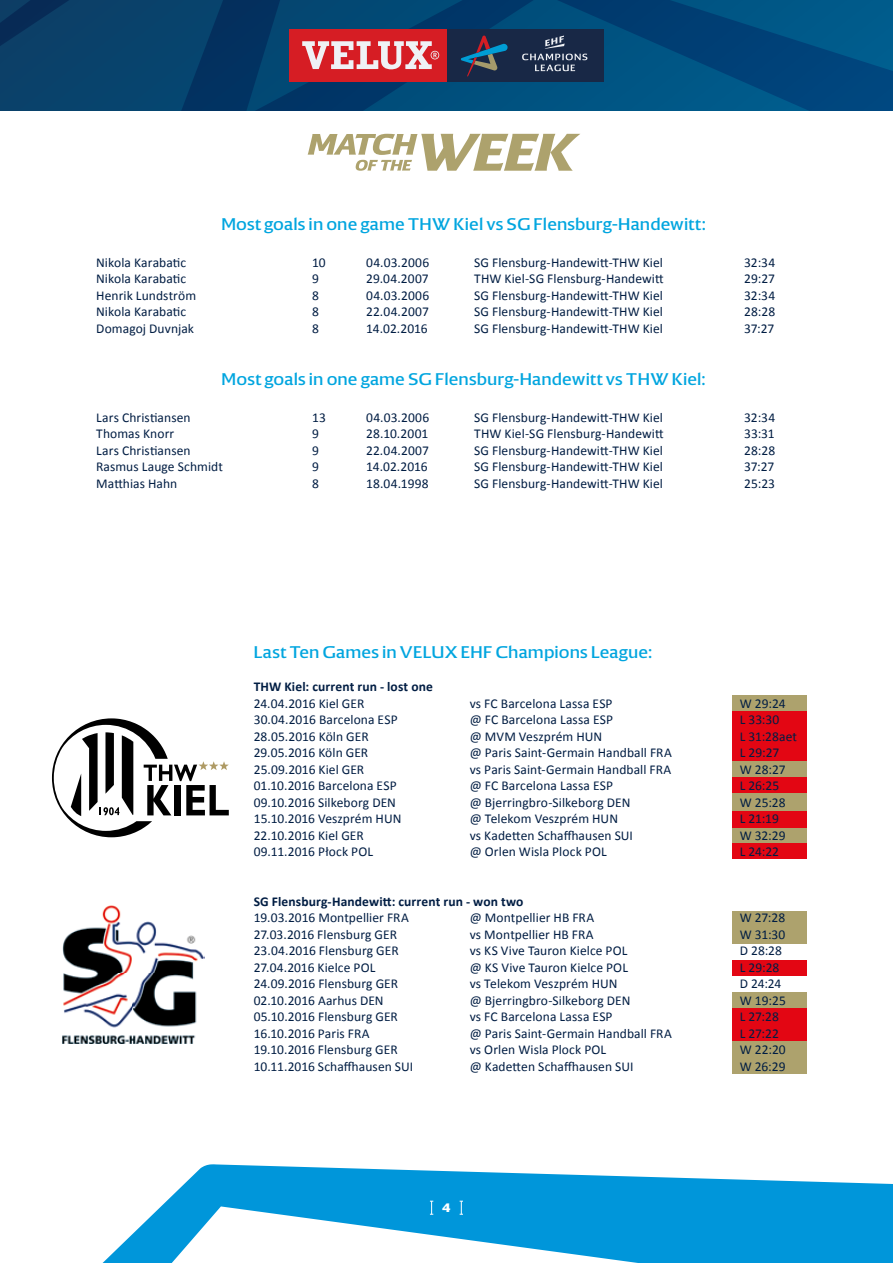
<style>
.page{position:relative;width:893px;height:1263px;background:#fff}
.page>*{position:absolute;margin:0;border:0;box-sizing:border-box;transform-origin:0 0}
.t1{font:16.5px "EHF";letter-spacing:.005em;color:#00a5df}
.t2{font:13.5px "Calibri";letter-spacing:.005em;color:#001d43}
.t3{font:700 13.5px "Calibri";letter-spacing:.01em;color:#001d43}
.t4{font:800 12px "EHF";color:#fff}
</style>
<div class="page">
<svg style="left:102px;top:1164px;width:791px;height:99px;fill:#0096da"></svg>
<svg style="left:430px;top:1201px;width:3px;height:14px"></svg>
<svg style="left:460px;top:1201px;width:3px;height:14px"></svg>
<svg style="left:0;top:0;width:893px;height:111px;background:#024574"></svg>
<div style="left:446px;top:29px;width:158px;height:53px;background:#182846"></div>
<svg style="left:461px;top:35px;width:47px;height:42px"></svg>
<div style="left:289px;top:29px;width:157px;height:53px;background:#d61d24"></div>
<svg style="left:302px;top:41px;width:137px;height:28px"></svg>
<svg style="left:522px;top:36px;width:65px;height:35px"></svg>
<div style="left:732px;top:776px;width:74px;height:17px;background:#e30613"></div>
<div style="left:732px;top:810px;width:74px;height:18px;background:#e30613"></div>
<div style="left:732px;top:828px;width:74px;height:16px;background:#ada26d"></div>
<div style="left:732px;top:1007px;width:74px;height:34px;background:#e30613"></div>
<div style="left:732px;top:1041px;width:74px;height:33px;background:#ada26d"></div>
<div style="left:732px;top:993px;width:74px;height:15px;background:#ada26d"></div>
<div style="left:732px;top:793px;width:74px;height:17px;background:#ada26d"></div>
<div style="left:732px;top:710px;width:74px;height:51px;background:#e30613"></div>
<div style="left:732px;top:961px;width:74px;height:15px;background:#e30613"></div>
<div style="left:732px;top:844px;width:74px;height:15px;background:#e30613"></div>
<div style="left:732px;top:761px;width:74px;height:15px;background:#ada26d"></div>
<div style="left:732px;top:695px;width:74px;height:15px;background:#ada26d"></div>
<div style="left:732px;top:911px;width:74px;height:32px;background:#ada26d"></div>
<svg style="left:308px;top:134px;width:272px;height:37px"></svg>
<img style="left:62px;top:905px;width:143px;height:138px">
<svg style="left:52px;top:718px;width:177px;height:119px"></svg>
<p class="t1" style="left:221px;top:215px;width:486px">Most goals in one game THW Kiel vs SG Flensburg-Handewitt:</p>
<p class="t2" style="left:96px;top:254px;width:92px">Nikola Karabatic</p>
<p class="t2" style="left:312px;top:254px;width:15px">10</p>
<p class="t2" style="left:366px;top:254px;width:65px">04.03.2006</p>
<p class="t2" style="left:474px;top:254px;width:190px">SG Flensburg-Handewitt-THW Kiel</p>
<p class="t2" style="left:744px;top:254px;width:32px">32:34</p>
<p class="t2" style="left:96px;top:270px;width:92px">Nikola Karabatic</p>
<p class="t2" style="left:312px;top:270px;width:8px">9</p>
<p class="t2" style="left:366px;top:270px;width:64px">29.04.2007</p>
<p class="t2" style="left:474px;top:270px;width:191px">THW Kiel-SG Flensburg-Handewitt</p>
<p class="t2" style="left:744px;top:270px;width:32px">29:27</p>
<p class="t2" style="left:96px;top:287px;width:101px">Henrik Lundström</p>
<p class="t2" style="left:312px;top:287px;width:8px">8</p>
<p class="t2" style="left:366px;top:287px;width:65px">04.03.2006</p>
<p class="t2" style="left:474px;top:287px;width:190px">SG Flensburg-Handewitt-THW Kiel</p>
<p class="t2" style="left:744px;top:287px;width:32px">32:34</p>
<p class="t2" style="left:96px;top:303px;width:92px">Nikola Karabatic</p>
<p class="t2" style="left:312px;top:303px;width:8px">8</p>
<p class="t2" style="left:366px;top:303px;width:64px">22.04.2007</p>
<p class="t2" style="left:474px;top:303px;width:190px">SG Flensburg-Handewitt-THW Kiel</p>
<p class="t2" style="left:744px;top:303px;width:32px">28:28</p>
<p class="t2" style="left:96px;top:320px;width:99px">Domagoj Duvnjak</p>
<p class="t2" style="left:312px;top:320px;width:8px">8</p>
<p class="t2" style="left:366px;top:320px;width:63px">14.02.2016</p>
<p class="t2" style="left:474px;top:320px;width:190px">SG Flensburg-Handewitt-THW Kiel</p>
<p class="t2" style="left:744px;top:320px;width:32px">37:27</p>
<p class="t1" style="left:222px;top:370px;width:486px">Most goals in one game SG Flensburg-Handewitt vs THW Kiel:</p>
<p class="t2" style="left:96px;top:409px;width:96px">Lars Christiansen</p>
<p class="t2" style="left:312px;top:409px;width:15px">13</p>
<p class="t2" style="left:366px;top:409px;width:65px">04.03.2006</p>
<p class="t2" style="left:474px;top:409px;width:190px">SG Flensburg-Handewitt-THW Kiel</p>
<p class="t2" style="left:744px;top:409px;width:32px">32:34</p>
<p class="t2" style="left:96px;top:425px;width:80px">Thomas Knorr</p>
<p class="t2" style="left:312px;top:425px;width:8px">9</p>
<p class="t2" style="left:366px;top:425px;width:64px">28.10.2001</p>
<p class="t2" style="left:474px;top:425px;width:191px">THW Kiel-SG Flensburg-Handewitt</p>
<p class="t2" style="left:744px;top:425px;width:32px">33:31</p>
<p class="t2" style="left:96px;top:442px;width:96px">Lars Christiansen</p>
<p class="t2" style="left:312px;top:442px;width:8px">9</p>
<p class="t2" style="left:366px;top:442px;width:64px">22.04.2007</p>
<p class="t2" style="left:474px;top:442px;width:190px">SG Flensburg-Handewitt-THW Kiel</p>
<p class="t2" style="left:744px;top:442px;width:32px">28:28</p>
<p class="t2" style="left:96px;top:458px;width:128px">Rasmus Lauge Schmidt</p>
<p class="t2" style="left:312px;top:458px;width:8px">9</p>
<p class="t2" style="left:366px;top:458px;width:63px">14.02.2016</p>
<p class="t2" style="left:474px;top:458px;width:190px">SG Flensburg-Handewitt-THW Kiel</p>
<p class="t2" style="left:744px;top:458px;width:32px">37:27</p>
<p class="t2" style="left:96px;top:475px;width:83px">Matthias Hahn</p>
<p class="t2" style="left:312px;top:475px;width:8px">8</p>
<p class="t2" style="left:366px;top:475px;width:64px">18.04.1998</p>
<p class="t2" style="left:474px;top:475px;width:190px">SG Flensburg-Handewitt-THW Kiel</p>
<p class="t2" style="left:744px;top:475px;width:32px">25:23</p>
<p class="t1" style="left:254px;top:643px;width:400px">Last Ten Games in VELUX EHF Champions League:</p>
<p class="t3" style="left:254px;top:678px;width:181px">THW Kiel: current run - lost one</p>
<p class="t2" style="left:254px;top:695px;width:112px">24.04.2016 Kiel GER</p>
<p class="t2" style="left:470px;top:695px;width:144px">vs FC Barcelona Lassa ESP</p>
<p class="t2" style="left:740px;top:695px;width:47px">W 29:24</p>
<p class="t2" style="left:254px;top:711px;width:145px">30.04.2016 Barcelona ESP</p>
<p class="t2" style="left:470px;top:711px;width:145px">@ FC Barcelona Lassa ESP</p>
<p class="t2" style="left:740px;top:711px;width:41px">L 33:30</p>
<p class="t2" style="left:254px;top:728px;width:116px">28.05.2016 Köln GER</p>
<p class="t2" style="left:470px;top:728px;width:134px">@ MVM Veszprém HUN</p>
<p class="t2" style="left:740px;top:728px;width:59px">L 31:28aet</p>
<p class="t2" style="left:254px;top:744px;width:116px">29.05.2016 Köln GER</p>
<p class="t2" style="left:470px;top:744px;width:204px">@ Paris Saint-Germain Handball FRA</p>
<p class="t2" style="left:740px;top:744px;width:41px">L 29:27</p>
<p class="t2" style="left:254px;top:761px;width:112px">25.09.2016 Kiel GER</p>
<p class="t2" style="left:470px;top:761px;width:203px">vs Paris Saint-Germain Handball FRA</p>
<p class="t2" style="left:740px;top:761px;width:47px">W 28:27</p>
<p class="t2" style="left:254px;top:777px;width:144px">01.10.2016 Barcelona ESP</p>
<p class="t2" style="left:470px;top:777px;width:145px">@ FC Barcelona Lassa ESP</p>
<p class="t2" style="left:740px;top:777px;width:41px">L 26:25</p>
<p class="t2" style="left:254px;top:794px;width:144px">09.10.2016 Silkeborg DEN</p>
<p class="t2" style="left:470px;top:794px;width:162px">@ Bjerringbro-Silkeborg DEN</p>
<p class="t2" style="left:740px;top:794px;width:47px">W 25:28</p>
<p class="t2" style="left:254px;top:810px;width:149px">15.10.2016 Veszprém HUN</p>
<p class="t2" style="left:470px;top:810px;width:150px">@ Telekom Veszprém HUN</p>
<p class="t2" style="left:740px;top:810px;width:41px">L 21:19</p>
<p class="t2" style="left:254px;top:827px;width:112px">22.10.2016 Kiel GER</p>
<p class="t2" style="left:470px;top:827px;width:165px">vs Kadetten Schaffhausen SUI</p>
<p class="t2" style="left:740px;top:827px;width:47px">W 32:29</p>
<p class="t2" style="left:254px;top:843px;width:121px">09.11.2016 Płock POL</p>
<p class="t2" style="left:470px;top:843px;width:138px">@ Orlen Wisla Plock POL</p>
<p class="t2" style="left:740px;top:843px;width:41px">L 24:22</p>
<p class="t3" style="left:254px;top:893px;width:271px">SG Flensburg-Handewitt: current run - won two</p>
<p class="t2" style="left:254px;top:909px;width:157px">19.03.2016 Montpellier FRA</p>
<p class="t2" style="left:470px;top:909px;width:126px">@ Montpellier HB FRA</p>
<p class="t2" style="left:740px;top:909px;width:47px">W 27:28</p>
<p class="t2" style="left:254px;top:926px;width:145px">27.03.2016 Flensburg GER</p>
<p class="t2" style="left:470px;top:926px;width:125px">vs Montpellier HB FRA</p>
<p class="t2" style="left:740px;top:926px;width:47px">W 31:30</p>
<p class="t2" style="left:254px;top:942px;width:147px">23.04.2016 Flensburg GER</p>
<p class="t2" style="left:470px;top:942px;width:159px">vs KS Vive Tauron Kielce POL</p>
<p class="t2" style="left:740px;top:942px;width:44px">D 28:28</p>
<p class="t2" style="left:254px;top:959px;width:123px">27.04.2016 Kielce POL</p>
<p class="t2" style="left:470px;top:959px;width:160px">@ KS Vive Tauron Kielce POL</p>
<p class="t2" style="left:740px;top:959px;width:41px">L 29:28</p>
<p class="t2" style="left:254px;top:975px;width:146px">24.09.2016 Flensburg GER</p>
<p class="t2" style="left:470px;top:975px;width:149px">vs Telekom Veszprém HUN</p>
<p class="t2" style="left:740px;top:975px;width:43px">D 24:24</p>
<p class="t2" style="left:254px;top:992px;width:131px">02.10.2016 Aarhus DEN</p>
<p class="t2" style="left:470px;top:992px;width:162px">@ Bjerringbro-Silkeborg DEN</p>
<p class="t2" style="left:740px;top:992px;width:48px">W 19:25</p>
<p class="t2" style="left:254px;top:1008px;width:146px">05.10.2016 Flensburg GER</p>
<p class="t2" style="left:470px;top:1008px;width:144px">vs FC Barcelona Lassa ESP</p>
<p class="t2" style="left:740px;top:1008px;width:41px">L 27:28</p>
<p class="t2" style="left:254px;top:1025px;width:117px">16.10.2016 Paris FRA</p>
<p class="t2" style="left:470px;top:1025px;width:204px">@ Paris Saint-Germain Handball FRA</p>
<p class="t2" style="left:740px;top:1025px;width:41px">L 27:22</p>
<p class="t2" style="left:254px;top:1041px;width:145px">19.10.2016 Flensburg GER</p>
<p class="t2" style="left:470px;top:1041px;width:138px">vs Orlen Wisla Plock POL</p>
<p class="t2" style="left:740px;top:1041px;width:47px">W 22:20</p>
<p class="t2" style="left:254px;top:1058px;width:161px">10.11.2016 Schaffhausen SUI</p>
<p class="t2" style="left:470px;top:1058px;width:165px">@ Kadetten Schaffhausen SUI</p>
<p class="t2" style="left:740px;top:1058px;width:47px">W 26:29</p>
<p class="t4" style="left:442px;top:1201px;width:10px">4</p>
</div>
